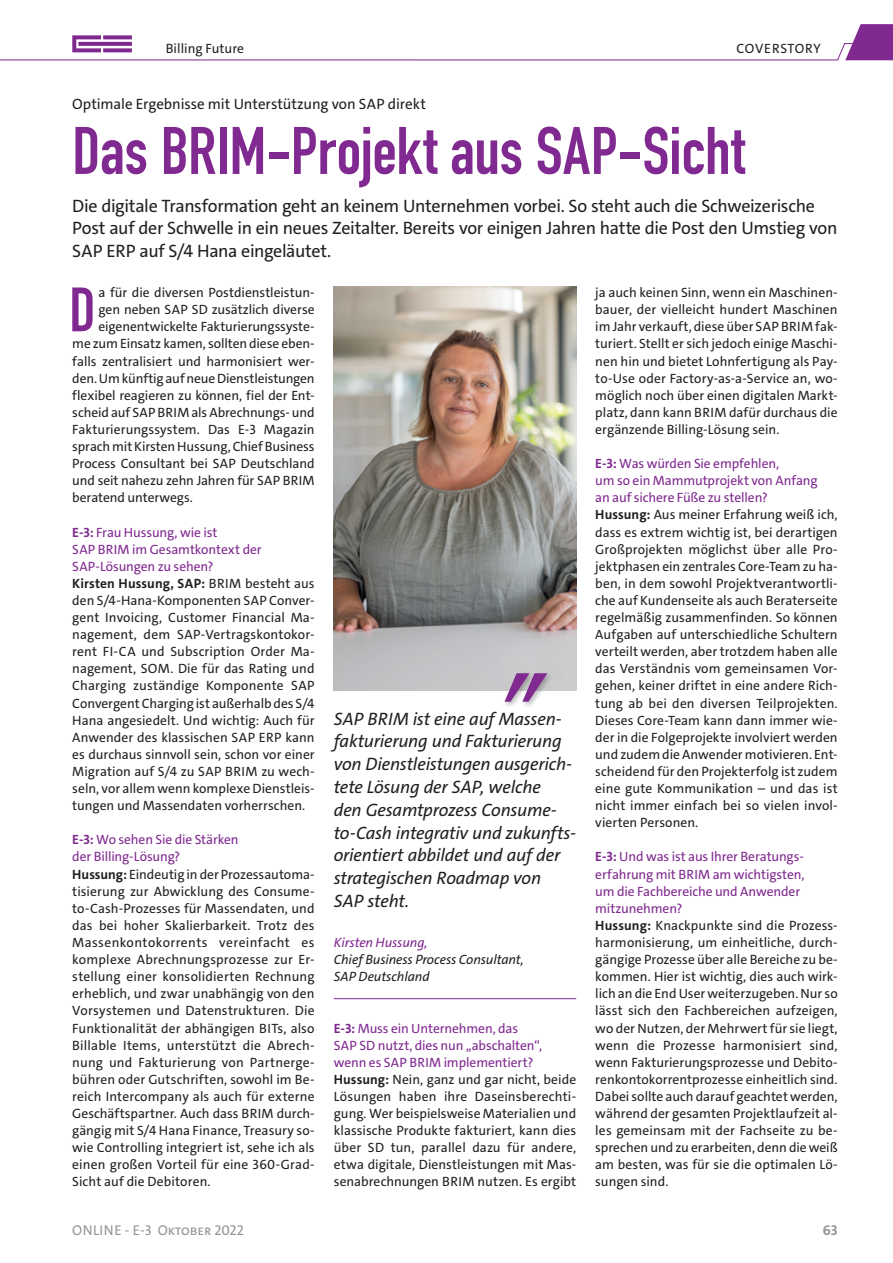
<style>
.page{position:relative;width:893px;height:1263px;background:#fff}
.page>*{position:absolute;margin:0;border:0;box-sizing:border-box;transform-origin:0 0}
.t1{font:700 66px "DIN Condensed";color:#802990}
.t2{font:700 61.5px "DIN Condensed";color:#802990}
.t3{font:italic 18px/22.8px "The Sans";letter-spacing:-.01em;color:#231f20}
.t4{font:18px/22.5px "The Sans";letter-spacing:-.02em;color:#231f20}
.t5{font:15px "The Sans";letter-spacing:-.005em;color:#231f20}
.t6{font:14.25px "The Sans";color:#939598}
.t7{font:700 14.25px "The Sans";color:#939598}
.t8{font:13.5px/17.1px "The Sans";color:#231f20}
.t9{font:italic 13.5px/17.1px "The Sans";letter-spacing:-.01em;color:#231f20}
.t10{font:italic 13.5px "The Sans";letter-spacing:-.01em;color:#802990}
.t11{font:13.5px "The Sans";letter-spacing:.04em;color:#231f20}
.s1{font-weight:700;color:#802990}
.s2{color:#802990}
.s3{font-weight:700}
</style>
<div class="page">
<svg style="left:0;top:24px;width:893px;height:37px"></svg>
<img style="left:334px;top:286px;width:242px;height:404px">
<div style="left:502px;top:671px;width:51px;height:37px;background:#231f20;opacity:.3"></div>
<svg style="left:504px;top:673px;width:43px;height:29px"></svg>
<hr style="left:334px;top:998px;width:242px;height:1px;background:#802990">
<p class="t8" style="left:166px;top:40px;width:80px">Billing Future</p>
<p class="t11" style="left:737px;top:39px;width:86px">COVERSTORY</p>
<p class="t5" style="left:72px;top:94px;width:355px">Optimale Ergebnisse mit Unterstützung von SAP direkt</p>
<h1 class="t1" style="left:72px;top:112px;width:674px">Das BRIM-Projekt aus SAP-Sicht</h1>
<h3 class="t4" style="left:72px;top:194px;width:767px">Die digitale Transformation geht an keinem Unternehmen vorbei. So steht auch die Schweizerische<br>Post auf der Schwelle in ein neues Zeitalter. Bereits vor einigen Jahren hatte die Post den Umstieg von<br>SAP ERP auf S/4 Hana eingeläutet.</h3>
<h2 class="t2" style="left:69px;top:274px;width:28px">D</h2>
<p class="t8" style="left:99px;top:284px;width:218px">a für die diversen Postdienstleistun-</p>
<p class="t8" style="left:595px;top:284px;width:244px;text-align:justify">ja auch keinen Sinn, wenn ein Maschinen&shy;bauer, der vielleicht hundert Maschinen im Jahr verkauft, diese über SAP BRIM fak&shy;turiert. Stellt er sich jedoch einige Maschi&shy;nen hin und bietet Lohnfertigung als Pay&shy;to-Use oder Factory-as-a-Service an, wo&shy;möglich noch über einen digitalen Markt&shy;platz, dann kann BRIM dafür durchaus die ergänzende Billing-Lösung sein.</p>
<p class="t8" style="left:595px;top:455px;width:244px"><span class="s1">E-3:</span> <span class="s2">Was würden Sie empfehlen,<br>um so ein Mammutprojekt von Anfang<br>an auf sichere Füße zu stellen?<br></span><span class="s3">Hussung:</span> Aus meiner Erfahrung weiß ich, dass es extrem wichtig ist, bei derartigen Großprojekten möglichst über alle Pro&shy;jektphasen ein zentrales Core-Team zu ha&shy;ben, in dem sowohl Projektverantwortli&shy;che auf Kundenseite als auch Beraterseite regelmäßig zusammenfinden. So können Aufgaben auf unterschiedliche Schultern verteilt werden, aber trotzdem haben alle das Verständnis vom gemeinsamen Vor&shy;gehen, keiner driftet in eine andere Rich&shy;tung ab bei den diversen Teilprojekten.<br>Dieses Core-Team kann dann immer wie&shy;der in die Folgeprojekte involviert werden und zudem die Anwender motivieren. Ent&shy;scheidend für den Projekterfolg ist zudem eine gute Kommunikation – und das ist nicht immer einfach bei so vielen invol&shy;vierten Personen.</p>
<p class="t8" style="left:595px;top:848px;width:244px"><span class="s1">E-3:</span> <span class="s2">Und was ist aus Ihrer Beratungs&shy;erfahrung mit BRIM am wichtigsten,<br>um die Fachbereiche und Anwender mitzunehmen?<br></span><span class="s3">Hussung:</span> Knackpunkte sind die Prozess&shy;harmonisierung, um einheitliche, durch&shy;gängige Prozesse über alle Bereiche zu be&shy;kommen. Hier ist wichtig, dies auch wirk&shy;lich an die End User weiterzugeben. Nur so lässt sich den Fachbereichen aufzeigen, wo der Nutzen, der Mehrwert für sie liegt, wenn die Prozesse harmonisiert sind, wenn Fakturierungsprozesse und Debito&shy;renkontokorrentprozesse einheitlich sind.<br>Dabei sollte auch darauf geachtet werden, während der gesamten Projektlaufzeit al&shy;les gemeinsam mit der Fachseite zu be&shy;sprechen und zu erarbeiten, denn die weiß am besten, was für sie die optimalen Lö&shy;sungen sind.</p>
<p class="t8" style="left:99px;top:301px;width:218px">gen neben SAP SD zusätzlich diverse</p>
<p class="t8" style="left:99px;top:318px;width:218px">eigenentwickelte Fakturierungssyste-</p>
<p class="t8" style="left:72px;top:335px;width:244px">me zum Einsatz kamen, sollten diese eben-</p>
<p class="t8" style="left:72px;top:352px;width:244px">falls zentralisiert und harmonisiert wer-</p>
<p class="t8" style="left:72px;top:370px;width:244px">den. Um künftig auf neue Dienstleistungen</p>
<p class="t8" style="left:72px;top:387px;width:244px">flexibel reagieren zu können, fiel der Ent-</p>
<p class="t8" style="left:72px;top:404px;width:244px">scheid auf SAP BRIM als Abrechnungs- und</p>
<p class="t8" style="left:72px;top:421px;width:244px">Fakturierungssystem. Das E-3 Magazin</p>
<p class="t8" style="left:72px;top:438px;width:244px">sprach mit Kirsten Hussung, Chief Business</p>
<p class="t8" style="left:72px;top:455px;width:244px">Process Consultant bei SAP Deutschland</p>
<p class="t8" style="left:72px;top:472px;width:244px">und seit nahezu zehn Jahren für SAP BRIM</p>
<p class="t8" style="left:72px;top:489px;width:122px">beratend unterwegs.</p>
<p class="t8" style="left:72px;top:523px;width:244px"><span class="s1">E-3:</span> <span class="s2">Frau Hussung, wie ist<br>SAP BRIM im Gesamtkontext der SAP-Lösungen zu sehen?<br></span><span class="s3">Kirsten Hussung, SAP:</span> BRIM besteht aus den S/4-Hana-Komponenten SAP Conver&shy;gent Invoicing, Customer Financial Ma&shy;nagement, dem SAP-Vertragskontokor&shy;rent FI-CA und Subscription Order Ma&shy;nagement, SOM. Die für das Rating und Charging zuständige Komponente SAP Convergent Charging ist außerhalb des S/4<br>Hana angesiedelt. Und wichtig: Auch für Anwender des klassischen SAP ERP kann es durchaus sinnvoll sein, schon vor einer Migration auf S/4 zu SAP BRIM zu wech&shy;seln, vor allem wenn komplexe Dienstleis&shy;tungen und Massendaten vorherrschen.</p>
<p class="t8" style="left:72px;top:831px;width:244px"><span class="s1">E-3:</span> <span class="s2">Wo sehen Sie die Stärken<br>der Billing-Lösung?<br></span><span class="s3">Hussung:</span> Eindeutig in der Prozessautoma&shy;tisierung zur Abwicklung des Consume&shy;to-Cash-Prozesses für Massendaten, und das bei hoher Skalierbarkeit. Trotz des Massenkontokorrents vereinfacht es komplexe Abrechnungsprozesse zur Er&shy;stellung einer konsolidierten Rechnung erheblich, und zwar unabhängig von den Vorsystemen und Datenstrukturen. Die Funktionalität der abhängigen BITs, also Billable Items, unterstützt die Abrech&shy;nung und Fakturierung von Partnerge&shy;bühren oder Gutschriften, sowohl im Be&shy;reich Intercompany als auch für externe Geschäftspartner. Auch dass BRIM durch&shy;gängig mit S/4 Hana Finance, Treasury so&shy;wie Controlling integriert ist, sehe ich als einen großen Vorteil für eine 360-Grad-Sicht auf die Debitoren.</p>
<p class="t3" style="left:334px;top:707px;width:244px">SAP BRIM ist eine auf Massen&shy;fakturierung und Fakturierung von Dienstleistungen ausgerich&shy;tete Lösung der SAP, welche<br>den Gesamtprozess Consume&shy;to-Cash integrativ und zukunfts&shy;orientiert abbildet und auf der strategischen Roadmap von<br>SAP steht.</p>
<p class="t10" style="left:334px;top:934px;width:95px">Kirsten Hussung,</p>
<p class="t9" style="left:334px;top:951px;width:192px">Chief Business Process Consultant,<br>SAP Deutschland</p>
<p class="t8" style="left:334px;top:1019px;width:244px"><span class="s1">E-3:</span> <span class="s2">Muss ein Unternehmen, das<br>SAP SD nutzt, dies nun „abschalten“, wenn es SAP BRIM implementiert?<br></span><span class="s3">Hussung:</span> Nein, ganz und gar nicht, beide Lösungen haben ihre Daseinsberechti&shy;gung. Wer beispielsweise Materialien und klassische Produkte fakturiert, kann dies über SD tun, parallel dazu für andere, etwa digitale, Dienstleistungen mit Mas&shy;senabrechnungen BRIM nutzen. Es ergibt</p>
<p class="t6" style="left:72px;top:1221px;width:173px">ONLINE - E-3 Oktober 2022</p>
<p class="t7" style="left:823px;top:1221px;width:16px">63</p>
</div>
